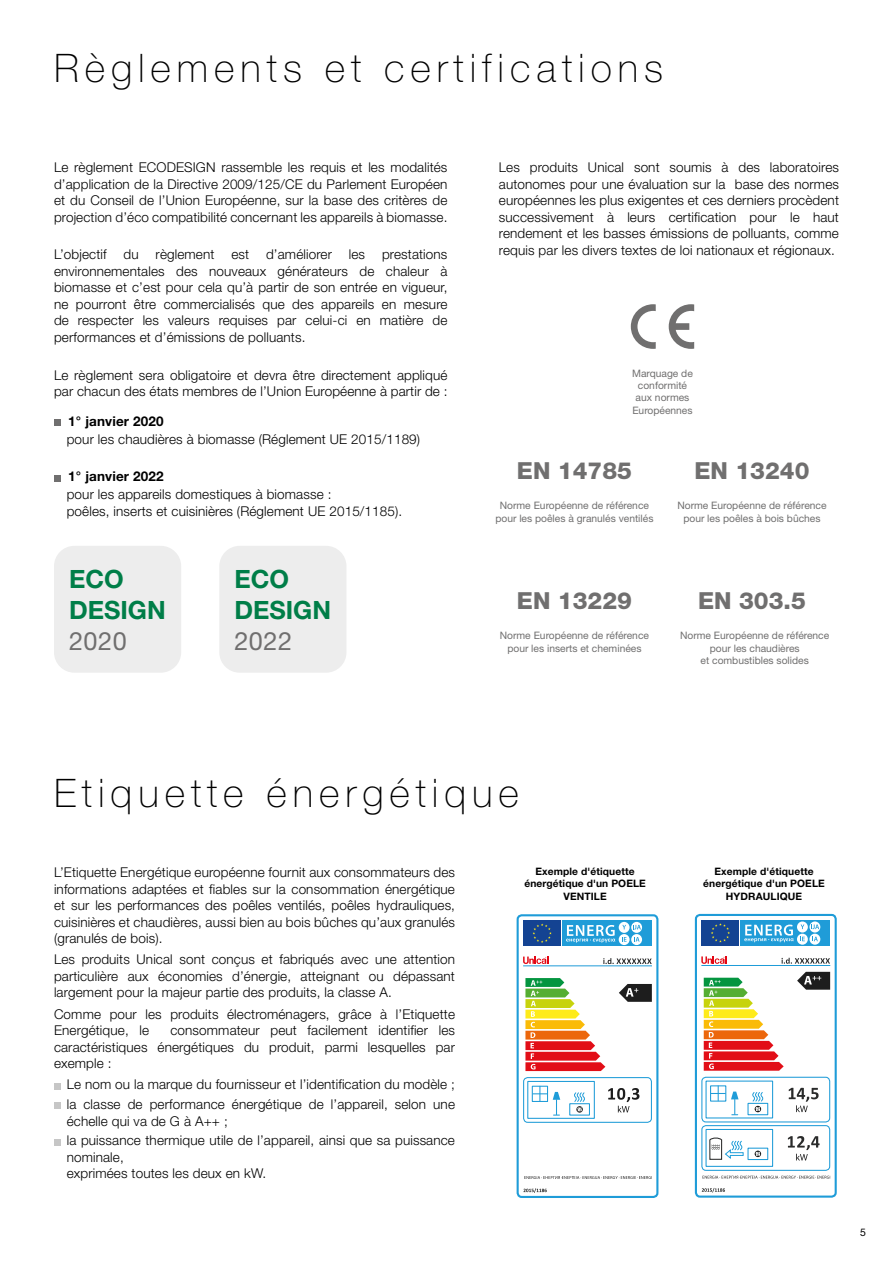
<style>
.page{position:relative;width:893px;height:1263px;background:#fff}
.page>*{position:absolute;margin:0;border:0;box-sizing:border-box;transform-origin:0 0}
.t1{font:100 39.3px "Helvetica Neue";letter-spacing:.15em;color:#000}
.t2{font:700 25.2px/30.8px "Helvetica Neue";color:#007e48}
.t3{font:25.2px "Helvetica Neue";letter-spacing:.02em;color:#706f6f}
.t4{font:800 23.55px "Helvetica Neue";color:#706f6f}
.t5{font:300 13.5px/16.5px "Helvetica Neue";letter-spacing:.01em;color:#000;text-align:justify}
.t6{font:700 13.5px "Helvetica Neue";letter-spacing:.01em;color:#000}
.t7{font:10.5px "Helvetica Neue";color:#000}
.t8{font:10.2px/12.3px "Helvetica Neue";color:#706f6f;text-align:center}
.t9{font:700 10.2px/12.5px "Helvetica Neue";letter-spacing:.01em;color:#000;text-align:center}
</style>
<div class="page">
<div style="left:54px;top:546px;width:127px;height:127px;background:#ededed;border-radius:20px"></div>
<div style="left:219px;top:546px;width:127px;height:127px;background:#ededed;border-radius:20px"></div>
<svg style="left:54px;top:419px;width:6px;height:6px"></svg>
<svg style="left:54px;top:475px;width:6px;height:6px"></svg>
<svg style="left:54px;top:1083px;width:6px;height:6px"></svg>
<svg style="left:54px;top:1103px;width:6px;height:6px"></svg>
<svg style="left:54px;top:1139px;width:6px;height:6px"></svg>
<svg style="left:631px;top:304px;width:25px;height:45px"></svg>
<svg style="left:669px;top:304px;width:25px;height:45px"></svg>
<div style="left:517px;top:914px;width:141px;height:284px;border:2px solid #1f9cd8;border-radius:4px"></div>
<div style="left:523px;top:921px;width:38px;height:25px;background:#144392"></div>
<div style="left:562px;top:921px;width:90px;height:25px;background:#1f9cd8"></div>
<svg style="left:533px;top:923px;width:19px;height:20px"></svg>
<svg style="left:566px;top:925px;width:49px;height:17px"></svg>
<svg style="left:619px;top:922px;width:11px;height:11px"></svg>
<svg style="left:631px;top:922px;width:11px;height:11px"></svg>
<svg style="left:619px;top:934px;width:11px;height:11px"></svg>
<svg style="left:622px;top:937px;width:4px;height:4px"></svg>
<svg style="left:631px;top:934px;width:11px;height:11px"></svg>
<svg style="left:633px;top:925px;width:8px;height:4px"></svg>
<svg style="left:634px;top:937px;width:5px;height:4px"></svg>
<hr style="left:523px;top:965px;width:129px;height:1px;background:#1f9cd8">
<div style="left:523px;top:1077px;width:129px;height:46px;border:1px solid #1f9cd8;border-radius:4px"></div>
<svg style="left:523px;top:1188px;width:24px;height:5px"></svg>
<svg style="left:524px;top:1176px;width:128px;height:3px"></svg>
<svg style="left:525px;top:978px;width:80px;height:93px"></svg>
<div style="left:532px;top:1086px;width:16px;height:16px;border:1px solid #1f9cd8"></div>
<svg style="left:533px;top:1086px;width:14px;height:15px"></svg>
<svg style="left:553px;top:1092px;width:7px;height:23px"></svg>
<div style="left:569px;top:1103px;width:21px;height:12px;border:1px solid #1f9cd8"></div>
<div style="left:527px;top:1081px;width:68px;height:38px;border:1px solid #1f9cd8"></div>
<svg style="left:573px;top:1092px;width:14px;height:19px"></svg>
<svg style="left:619px;top:984px;width:33px;height:18px"></svg>
<svg style="left:608px;top:1088px;width:31px;height:24px"></svg>
<svg style="left:603px;top:958px;width:49px;height:6px"></svg>
<svg style="left:523px;top:956px;width:25px;height:8px"></svg>
<div style="left:695px;top:914px;width:142px;height:284px;border:2px solid #1f9cd8;border-radius:4px"></div>
<svg style="left:781px;top:958px;width:49px;height:6px"></svg>
<div style="left:702px;top:920px;width:37px;height:26px;background:#144392"></div>
<div style="left:740px;top:920px;width:90px;height:26px;background:#1f9cd8"></div>
<svg style="left:711px;top:923px;width:19px;height:19px"></svg>
<svg style="left:744px;top:924px;width:50px;height:18px"></svg>
<svg style="left:797px;top:921px;width:11px;height:11px"></svg>
<svg style="left:809px;top:921px;width:11px;height:11px"></svg>
<svg style="left:797px;top:934px;width:11px;height:11px"></svg>
<svg style="left:800px;top:937px;width:5px;height:4px"></svg>
<svg style="left:809px;top:934px;width:11px;height:11px"></svg>
<svg style="left:811px;top:924px;width:8px;height:5px"></svg>
<svg style="left:812px;top:937px;width:6px;height:4px"></svg>
<hr style="left:701px;top:965px;width:129px;height:1px;background:#1f9cd8">
<div style="left:701px;top:1077px;width:129px;height:45px;border:1px solid #1f9cd8;border-radius:4px"></div>
<svg style="left:702px;top:1188px;width:23px;height:4px"></svg>
<svg style="left:702px;top:1176px;width:128px;height:3px"></svg>
<svg style="left:704px;top:977px;width:35px;height:1px"></svg>
<svg style="left:704px;top:978px;width:80px;height:93px"></svg>
<div style="left:710px;top:1085px;width:16px;height:16px;border:1px solid #1f9cd8"></div>
<svg style="left:711px;top:1086px;width:14px;height:15px"></svg>
<svg style="left:731px;top:1091px;width:7px;height:24px"></svg>
<div style="left:747px;top:1103px;width:21px;height:12px;border:1px solid #1f9cd8"></div>
<svg style="left:751px;top:1092px;width:14px;height:20px"></svg>
<svg style="left:797px;top:972px;width:33px;height:18px"></svg>
<svg style="left:789px;top:1088px;width:30px;height:24px"></svg>
<div style="left:701px;top:1125px;width:129px;height:46px;border:1px solid #1f9cd8;border-radius:4px"></div>
<div style="left:747px;top:1147px;width:21px;height:13px;border:1px solid #1f9cd8"></div>
<div style="left:705px;top:1129px;width:68px;height:38px;border:1px solid #1f9cd8"></div>
<svg style="left:755px;top:1150px;width:6px;height:7px"></svg>
<svg style="left:756px;top:1152px;width:5px;height:4px"></svg>
<svg style="left:788px;top:1136px;width:32px;height:24px"></svg>
<svg style="left:709px;top:1137px;width:35px;height:23px"></svg>
<svg style="left:701px;top:956px;width:25px;height:8px"></svg>
<h1 class="t1" style="left:54px;top:46px;width:610px">Règlements et certifications</h1>
<p class="t5" style="left:54px;top:159px;width:395px">Le règlement ECODESIGN rassemble les requis et les modalités d’application de la Directive 2009/125/CE du Parlement Européen et du Conseil de l’Union Européenne, sur la base des critères de projection d’éco compatibilité concernant les appareils à biomasse.</p>
<p class="t5" style="left:54px;top:246px;width:54px">L’objectif</p>
<p class="t5" style="left:124px;top:246px;width:17px">du</p>
<p class="t5" style="left:156px;top:246px;width:60px">règlement</p>
<p class="t5" style="left:231px;top:246px;width:19px">est</p>
<p class="t5" style="left:266px;top:246px;width:67px">d’améliorer</p>
<p class="t5" style="left:349px;top:246px;width:18px">les</p>
<p class="t5" style="left:54px;top:246px;width:395px;text-indent:328px">prestations environnementales des nouveaux générateurs de chaleur à biomasse et c’est pour cela qu’à partir de son entrée en vigueur, ne pourront être commercialisés que des appareils en mesure de respecter les valeurs requises par celui-ci en matière de performances et d’émissions de polluants.</p>
<p class="t5" style="left:54px;top:366px;width:395px">Le règlement sera obligatoire et devra être directement appliqué par chacun des états membres de l’Union Européenne à partir de :</p>
<p class="t6" style="left:68px;top:412px;width:97px">1° janvier 2020</p>
<p class="t5" style="left:67px;top:430px;width:355px">pour les chaudières à biomasse (Réglement UE 2015/1189)</p>
<p class="t6" style="left:68px;top:468px;width:97px">1° janvier 2022</p>
<p class="t5" style="left:67px;top:486px;width:337px">pour les appareils domestiques à biomasse :<br>poêles, inserts et cuisinières (Réglement UE 2015/1185).</p>
<h2 class="t2" style="left:69px;top:563px;width:98px">ECO<br>DESIGN</h2>
<h2 class="t3" style="left:69px;top:626px;width:59px">2020</h2>
<h2 class="t2" style="left:234px;top:563px;width:98px">ECO<br>DESIGN</h2>
<h2 class="t3" style="left:234px;top:626px;width:59px">2022</h2>
<p class="t5" style="left:499px;top:159px;width:342px">Les produits Unical sont soumis à des laboratoires autonomes pour une évaluation sur la base des normes européennes les plus exigentes et ces derniers procèdent successivement à leurs certification pour le haut rendement et les basses émissions de polluants, comme requis par les divers textes de loi nationaux et régionaux.</p>
<p class="t8" style="left:632px;top:367px;width:62px">Marquage de conformité aux normes<br>Européennes</p>
<h3 class="t4" style="left:517px;top:456px;width:117px">EN 14785</h3>
<p class="t8" style="left:495px;top:499px;width:160px">Norme Européenne de référence pour les poêles à granulés ventilés</p>
<h3 class="t4" style="left:694px;top:456px;width:117px">EN 13240</h3>
<p class="t8" style="left:677px;top:499px;width:151px">Norme Européenne de référence pour les poêles à bois bûches</p>
<h3 class="t4" style="left:517px;top:586px;width:117px">EN 13229</h3>
<p class="t8" style="left:500px;top:629px;width:151px">Norme Européenne de référence pour les inserts et cheminées</p>
<h3 class="t4" style="left:698px;top:586px;width:109px">EN 303.5</h3>
<p class="t8" style="left:680px;top:629px;width:151px">Norme Européenne de référence pour les chaudières<br>et combustibles solides</p>
<h1 class="t1" style="left:54px;top:770px;width:466px">Etiquette énergétique</h1>
<p class="t5" style="left:54px;top:864px;width:403px">L’Etiquette Energétique européenne fournit aux consommateurs des informations adaptées et fiables sur la consommation énergétique et sur les performances des poêles ventilés, poêles hydrauliques, cuisinières et chaudières, aussi bien au bois bûches qu’aux granulés (granulés de bois).</p>
<p class="t5" style="left:54px;top:951px;width:403px">Les produits Unical sont conçus et fabriqués avec une attention particulière aux économies d’énergie, atteignant ou dépassant largement pour la majeur partie des produits, la classe A.</p>
<p class="t5" style="left:54px;top:1005px;width:402px">Comme pour les produits électroménagers, grâce à l’Etiquette<br>Energétique, le</p>
<p class="t5" style="left:54px;top:1022px;width:402px;text-indent:116px">consommateur peut facilement identifier les caractéristiques énergétiques du produit, parmi lesquelles par exemple :</p>
<p class="t5" style="left:67px;top:1074px;width:390px;line-height:19.6px">Le nom ou la marque du fournisseur et l’identification du modèle ; la classe de performance énergétique de l’appareil, selon une</p>
<p class="t5" style="left:67px;top:1111px;width:390px;line-height:19.6px">échelle qui va de G à A++ ;<br>la puissance thermique utile de l’appareil, ainsi que sa puissance</p>
<p class="t5" style="left:67px;top:1148px;width:201px">nominale,<br>exprimées toutes les deux en kW.</p>
<p class="t9" style="left:524px;top:864px;width:123px">Exemple d'étiquette énergétique d'un POELE<br>VENTILE</p>
<p class="t9" style="left:703px;top:864px;width:123px">Exemple d'étiquette énergétique d'un POELE<br>HYDRAULIQUE</p>
<p class="t7" style="left:860px;top:1226px;width:7px">5</p>
</div>
